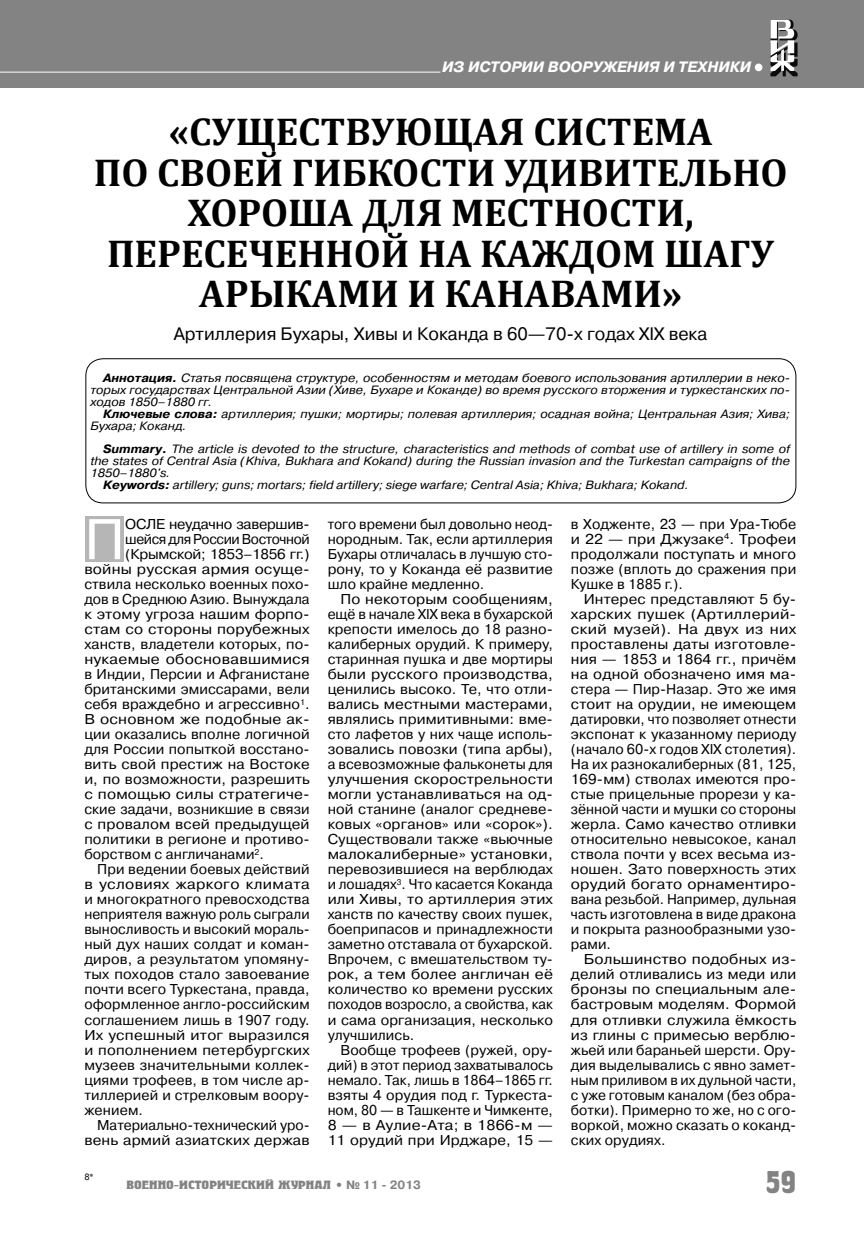
<style>
.page{position:relative;width:864px;height:1234px;background:#fff}
.page>*{position:absolute;margin:0;border:0;box-sizing:border-box;transform-origin:0 0}
.t1{font:57.15px "Pragmatica C";color:#fff}
.t2{font:700 39px/40.5px "Cambria";color:#000;text-align:center}
.t3{font:700 31.5px "Herold C";color:#838383}
.t4{font:18px "Pragmatica C";color:#000}
.t5{font:italic 700 15px "Pragmatica C";color:#fff}
.t6{font:14.25px/15px "Pragmatica C";letter-spacing:.005em;color:#000;text-align:justify}
.t7{font:14.25px/15px "Pragmatica C";letter-spacing:.005em;color:#000;text-align:justify;scale:1.07 1}
.t8{font:14.25px/15px "Pragmatica C";letter-spacing:.005em;color:#000;text-align:justify;scale:1.06 1}
.t9{font:14.25px/15px "Pragmatica C";letter-spacing:.005em;color:#000;text-align:justify;scale:1.1 1}
.t10{font:14.25px "Pragmatica C";letter-spacing:.005em;color:#000;scale:1.09 1}
.t11{font:14.25px "Pragmatica C";letter-spacing:.005em;color:#000;scale:1.04 1}
.t12{font:14.25px "Pragmatica C";letter-spacing:.005em;color:#000;scale:1.08 1}
.t13{font:14.25px "Pragmatica C";letter-spacing:.005em;color:#000;scale:1.05 1}
.t14{font:14.25px "Pragmatica C";letter-spacing:-.03em;color:#000}
.t15{font:14.25px "Pragmatica C";letter-spacing:-.015em;color:#000;scale:1.04 1}
.t16{font:14.25px "Pragmatica C";letter-spacing:-.02em;color:#000}
.t17{font:italic 12px/12px "Pragmatica C";color:#000;text-align:justify;scale:1.05 1}
.t18{font:700 12px "Herold C";color:#838383;scale:1.2 1}
.t19{font:9px "Pragmatica C";color:#000}
.s1{font-weight:700}
.s2{font-family:"Newton C"}
.s3{font-family:"Pragmatica C"}
</style>
<div class="page">
<div style="left:0;top:0;width:863px;height:87px;background:#838383"></div>
<div style="left:754px;top:64px;width:8px;height:7px;background:#fff;border-radius:50%"></div>
<svg style="left:770px;top:20px;width:27px;height:56px"></svg>
<hr style="left:0;top:72px;width:440px;height:1px;background:#fff">
<div style="left:85px;top:515px;width:38px;height:46px;background:#b6b6b6"></div>
<div style="left:85px;top:358px;width:710px;height:145px;border:1px solid #000;border-radius:17px"></div>
<p class="t5" style="left:442px;top:61px;width:310px">ИЗ ИСТОРИИ ВООРУЖЕНИЯ И ТЕХНИКИ</p>
<h2 class="t2" style="left:94px;top:111px;width:695px">«СУЩЕСТВУЮЩАЯ СИСТЕМА<br>ПО СВОЕЙ ГИБКОСТИ УДИВИТЕЛЬНО<br>ХОРОША ДЛЯ МЕСТНОСТИ,<br>ПЕРЕСЕЧЕННОЙ НА КАЖДОМ ШАГУ<br>АРЫКАМИ И КАНАВАМИ»</h2>
<p class="t4" style="left:174px;top:327px;width:535px">Артиллерия Бухары, Хивы и Коканда в 60—70-х годах XIX века</p>
<p class="t17" style="left:90px;top:372px;width:667px;text-indent:13px"><span class="s1">Аннотация.</span> Статья посвящена структуре, особенностям и методам боевого использования артиллерии в неко&shy;торых государствах Центральной Азии (Хиве, Бухаре и Коканде) во время русского вторжения и туркестанских по&shy;ходов 1850–1880 гг.</p>
<p class="t17" style="left:90px;top:408px;width:667px;text-indent:13px"><span class="s1">Ключевые слова:</span> артиллерия; пушки; мортиры; полевая артиллерия; осадная война; Центральная Азия; Хива;<br>Бухара; Коканд.</p>
<p class="t17" style="left:103px;top:444px;width:655px"><span class="s1">Summary.</span> The article is devoted to the structure, characteristics and methods of combat use of artillery in some of</p>
<p class="t17" style="left:90px;top:456px;width:667px">the states of Central Asia (Khiva, Bukhara and Kokand) during the Russian invasion and the Turkestan campaigns of the</p>
<p class="t17" style="left:90px;top:468px;width:78px">1850–1880's.</p>
<p class="t17" style="left:103px;top:480px;width:559px"><span class="s1">Keywords:</span> artillery; guns; mortars; field artillery; siege warfare; Central Asia; Khiva; Bukhara; Kokand.</p>
<h1 class="t1" style="left:84px;top:519px;width:42px">П</h1>
<p class="t16" style="left:125px;top:519px;width:186px">ОСЛЕ неудачно завершив-</p>
<p class="t6" style="left:327px;top:518px;width:227px">того времени был довольно неод&shy;нородным. Так, если артиллерия Бухары отличалась в лучшую сто&shy;рону, то у Коканда её развитие шло крайне медленно.</p>
<p class="t7" style="left:327px;top:593px;width:212px;text-indent:13px">По некоторым сообщениям, ещё в начале XIX века в бухарской крепости имелось до 18 разно&shy;калиберных орудий. К примеру, старинная пушка и две мортиры были русского производства, ценились высоко. Те, что отли&shy;вались местными мастерами, являлись примитивными: вме&shy;сто лафетов у них чаще исполь&shy;зовались повозки (типа арбы), а всевозможные фальконеты для улучшения скорострельности могли устанавливаться на од&shy;ной станине (аналог средневе&shy;ковых «органов» или «сорок»).<br>Существовали также «вьючные малокалиберные» установки, перевозившиеся на верблюдах и лошадях<sup>3</sup>. Что касается Коканда или Хивы, то артиллерия этих ханств по качеству своих пушек, боеприпасов и принадлежности заметно отставала от бухарской.<br>Впрочем, с вмешательством ту&shy;рок, а тем более англичан её количество ко времени русских походов возросло, а свойства, как и сама организация, несколько улучшились.</p>
<p class="t6" style="left:327px;top:1043px;width:227px;text-indent:13px">Вообще трофеев (ружей, ору&shy;дий) в этот период захватывалось немало. Так, лишь в 1864–1865 гг. взяты 4 орудия под г. Туркеста&shy;ном, 80 — в Ташкенте и Чимкенте, 8 — в Аулие-Ата; в 1866-м — 11 орудий при Ирджаре, 15 —</p>
<p class="t6" style="left:570px;top:518px;width:227px">в Ходженте, 23 — при Ура-Тюбе и 22 — при Джузаке<sup>4</sup>. Трофеи продолжали поступать и много позже (вплоть до сражения при Кушке в 1885 г.).</p>
<p class="t8" style="left:570px;top:593px;width:214px;text-indent:13px">Интерес представляют 5 бу&shy;харских пушек (Артиллерий&shy;ский музей). На двух из них проставлены даты изготовле&shy;ния — 1853 и 1864 гг., причём на одной обозначено имя ма&shy;стера — Пир-Назар. Это же имя стоит на орудии, не имеющем датировки, что позволяет отнести экспонат к указанному периоду (начало 60-х годов XIX столетия).<br>На их разнокалиберных (81, 125, 169-мм) стволах имеются про&shy;стые прицельные прорези у ка&shy;зённой части и мушки со стороны жерла. Само качество отливки относительно невысокое, канал ствола почти у всех весьма из&shy;ношен. Зато поверхность этих орудий богато орнаментиро&shy;вана резьбой. Например, дульная часть изготовлена в виде дракона и покрыта разнообразными узо&shy;рами.</p>
<p class="t9" style="left:570px;top:953px;width:206px;text-indent:13px">Большинство подобных из&shy;делий отливались из меди или бронзы по специальным але&shy;бастровым моделям. Формой для отливки служила ёмкость из глины с примесью верблю&shy;жьей или бараньей шерсти. Ору&shy;дия выделывались с явно замет&shy;ным приливом в их дульной части, с уже готовым каналом (без обра&shy;ботки). Примерно то же, но с ого&shy;воркой, можно сказать о коканд&shy;ских орудиях.</p>
<p class="t14" style="left:125px;top:534px;width:186px">шейся для России Восточной</p>
<p class="t15" style="left:125px;top:549px;width:179px">(Крымской; 1853–1856 гг.)</p>
<p class="t10" style="left:84px;top:564px;width:208px">войны русская армия осуще-</p>
<p class="t6" style="left:84px;top:578px;width:227px">ствила несколько военных похо-</p>
<p class="t6" style="left:84px;top:593px;width:227px">дов в Среднюю Азию. Вынуждала</p>
<p class="t7" style="left:84px;top:608px;width:212px">к этому угроза нашим форпо-</p>
<p class="t12" style="left:84px;top:624px;width:210px">стам со стороны порубежных</p>
<p class="t6" style="left:84px;top:638px;width:227px">ханств, владетели которых, по-</p>
<p class="t9" style="left:84px;top:653px;width:206px">нукаемые обосновавшимися</p>
<p class="t6" style="left:84px;top:668px;width:226px">в Индии, Персии и Афганистане</p>
<p class="t6" style="left:84px;top:683px;width:227px">британскими эмиссарами, вели</p>
<p class="t6" style="left:84px;top:698px;width:227px">себя враждебно и агрессивно<sup>1</sup>.</p>
<p class="t10" style="left:84px;top:714px;width:208px">В основном же подобные ак-</p>
<p class="t6" style="left:84px;top:728px;width:227px">ции оказались вполне логичной</p>
<p class="t6" style="left:84px;top:743px;width:227px">для России попыткой восстано-</p>
<p class="t8" style="left:84px;top:758px;width:214px">вить свой престиж на Востоке</p>
<p class="t11" style="left:84px;top:774px;width:218px">и, по возможности, разрешить</p>
<p class="t10" style="left:84px;top:789px;width:208px">с помощью силы стратегиче-</p>
<p class="t6" style="left:84px;top:803px;width:226px">ские задачи, возникшие в связи</p>
<p class="t8" style="left:84px;top:818px;width:214px">с провалом всей предыдущей</p>
<p class="t6" style="left:84px;top:833px;width:227px">политики в регионе и противо-</p>
<p class="t6" style="left:84px;top:848px;width:181px">борством с англичанами<sup>2</sup>.</p>
<p class="t6" style="left:97px;top:863px;width:214px">При ведении боевых действий</p>
<p class="t9" style="left:84px;top:878px;width:206px">в условиях жаркого климата</p>
<p class="t6" style="left:84px;top:893px;width:227px">и многократного превосходства</p>
<p class="t6" style="left:84px;top:908px;width:227px">неприятеля важную роль сыграли</p>
<p class="t6" style="left:84px;top:923px;width:227px">выносливость и высокий мораль-</p>
<p class="t6" style="left:84px;top:938px;width:227px">ный дух наших солдат и коман-</p>
<p class="t6" style="left:84px;top:953px;width:227px">диров, а результатом упомяну-</p>
<p class="t11" style="left:84px;top:969px;width:218px">тых походов стало завоевание</p>
<p class="t6" style="left:84px;top:983px;width:227px">почти всего Туркестана, правда,</p>
<p class="t6" style="left:84px;top:998px;width:227px">оформленное англо-российским</p>
<p class="t6" style="left:84px;top:1013px;width:227px">соглашением лишь в 1907 году.</p>
<p class="t12" style="left:84px;top:1029px;width:210px">Их успешный итог выразился</p>
<p class="t13" style="left:84px;top:1044px;width:216px">и пополнением петербургских</p>
<p class="t6" style="left:84px;top:1058px;width:227px">музеев значительными коллек-</p>
<p class="t6" style="left:84px;top:1073px;width:227px">циями трофеев, в том числе ар-</p>
<p class="t6" style="left:84px;top:1088px;width:227px">тиллерией и стрелковым воору-</p>
<p class="t6" style="left:84px;top:1103px;width:60px">жением.</p>
<p class="t6" style="left:97px;top:1118px;width:214px">Материально-технический уро-</p>
<p class="t7" style="left:84px;top:1133px;width:212px">вень армий азиатских держав</p>
<p class="t19" style="left:84px;top:1173px;width:11px">8<span class="s2">*</span></p>
<p class="t18" style="left:126px;top:1177px;width:247px">ВОЕННО-ИСТОРИЧЕСКИЙ ЖУРНАЛ <span class="s3">• № 11 - 2013</span></p>
<h3 class="t3" style="left:765px;top:1163px;width:32px">59</h3>
</div>
